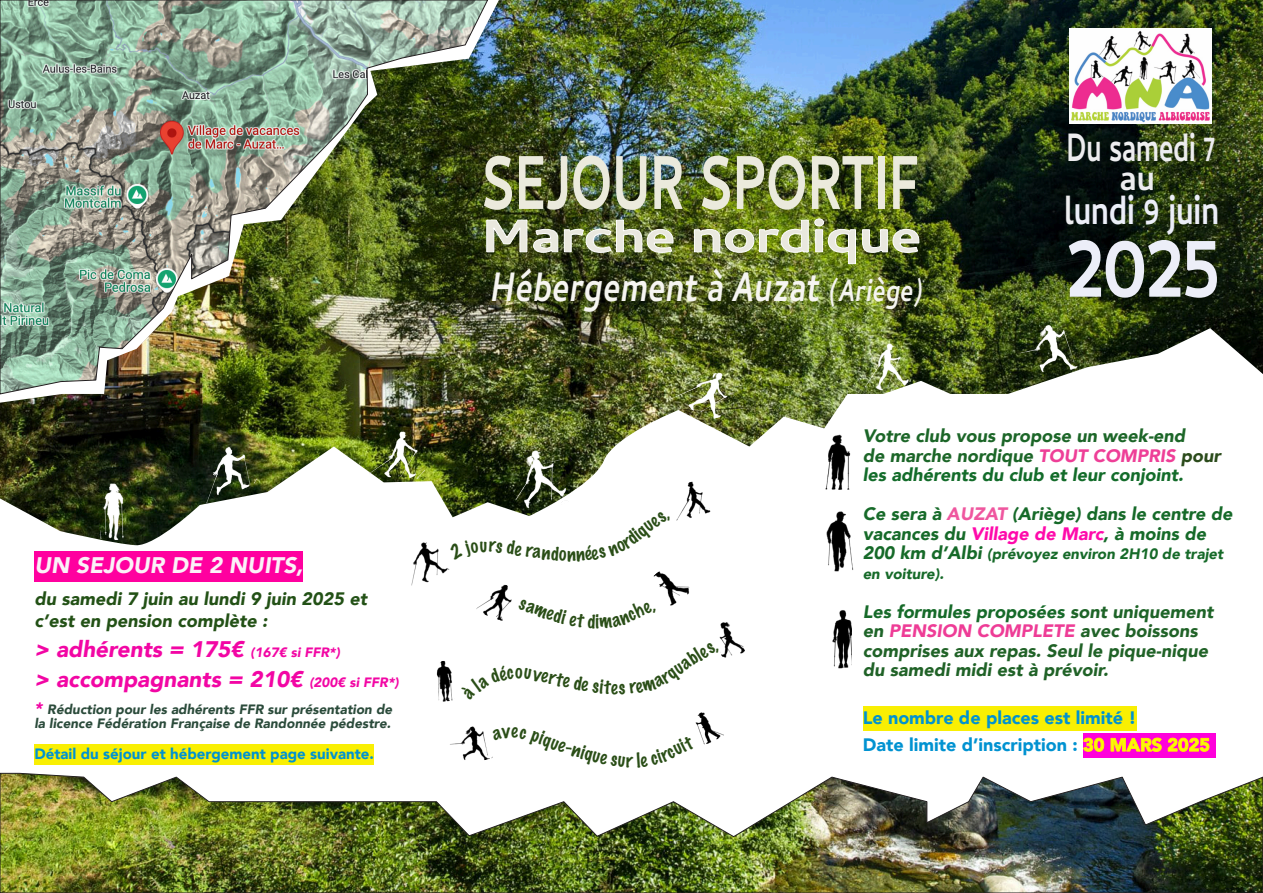
<style>
.page{position:relative;width:1263px;height:893px;background:#fff}
.page>*{position:absolute;margin:0;border:0;box-sizing:border-box;transform-origin:0 0}
.t1{font:700 119.4px "Cambay Devanagari";color:#eceef8;scale:.84 1}
.t2{font:700 96px "Cambay Devanagari";color:#ebeadc;scale:.7 1}
.t3{font:italic 700 51.9px "Cambay Devanagari";color:#f6f5f1;scale:.77 1}
.t4{font:700 51.6px "Cambay Devanagari";color:#eceef8;scale:.77 1}
.t5{font:700 49.95px "Cambay Devanagari";color:#ededef;scale:.69 1}
.t6{font:700 45px "Cambay Devanagari";color:#ededef;scale:.91 1}
.t7{font:italic 700 39px "Cambay Devanagari";color:#f6f5f1;scale:.77 1}
.t8{font:italic 900 22.5px "Avenir";color:#f206a4}
.t9{font:italic 900 22.5px "Avenir";color:#fbf1f8}
.t10{font:italic 900 18px "Avenir";color:#166a29}
.t11{font:italic 900 18px "Avenir";color:#1c6628}
.t12{font:900 18px "Avenir";color:#0092d1}
.t13{font:italic 900 18px "Avenir";color:#206227}
.t14{font:italic 900 18px "Avenir";color:#235116}
.t15{font:italic 900 18px "Avenir";color:#136c2a}
.t16{font:italic 900 18px "Avenir";color:#ee3c96}
.t17{font:100 18px "Marker Felt";color:#2a4e17}
.t18{font:italic 900 16.5px "Avenir";color:#f206a4}
.t19{font:900 15px "Avenir";color:#0092d1}
.t20{font:italic 900 15px "Avenir";color:#166a29}
.t21{font:italic 900 13.5px "Avenir";color:#2b4b3b}
.t22{font:italic 900 13.5px "Avenir";color:#f206a4}
.s1{color:#ededef}
.s2{color:#ee3f97}
.s3{color:#2b4b1b}
.s4{color:#ef579f}
.s5{color:#ff0aab}
.s6{color:#1e6428}
.s7{color:#206227}
.s8{color:#f9f907}
</style>
<div class="page">
<img style="left:0;top:0;width:1263px;height:546px">
<svg style="left:486px;top:220px;width:41px;height:32px"></svg>
<svg style="left:533px;top:229px;width:25px;height:24px"></svg>
<img style="left:564px;top:220px;width:109px;height:33px">
<img style="left:694px;top:219px;width:162px;height:45px">
<svg style="left:862px;top:229px;width:57px;height:24px"></svg>
<img style="left:0;top:773px;width:1263px;height:120px">
<img style="left:677px;top:481px;width:33px;height:40px">
<img style="left:437px;top:661px;width:16px;height:40px">
<img style="left:826px;top:434px;width:26px;height:59px">
<img style="left:827px;top:512px;width:27px;height:59px">
<img style="left:832px;top:610px;width:20px;height:59px">
<img style="left:1070px;top:29px;width:142px;height:95px">
<div style="left:863px;top:706px;width:273px;height:25px;background:#f9ef03"></div>
<div style="left:1083px;top:733px;width:132px;height:25px;background:#ff00db"></div>
<img style="left:514px;top:444px;width:55px;height:75px">
<div style="left:34px;top:551px;width:269px;height:31px;background:#ff009f"></div>
<div style="left:34px;top:744px;width:340px;height:21px;background:#f9ef03"></div>
<img style="left:206px;top:447px;width:51px;height:57px">
<img style="left:669px;top:373px;width:58px;height:49px">
<img style="left:370px;top:432px;width:55px;height:46px">
<img style="left:1019px;top:320px;width:62px;height:61px">
<img style="left:864px;top:343px;width:47px;height:48px">
<img style="left:100px;top:483px;width:27px;height:56px">
<img style="left:411px;top:542px;width:39px;height:44px">
<img style="left:476px;top:585px;width:36px;height:35px">
<img style="left:654px;top:572px;width:36px;height:33px">
<img style="left:450px;top:726px;width:43px;height:34px">
<img style="left:695px;top:713px;width:29px;height:32px">
<img style="left:719px;top:622px;width:26px;height:35px">
<svg style="left:448px;top:540px;width:118px;height:21px"></svg>
<svg style="left:577px;top:511px;width:94px;height:35px"></svg>
<svg style="left:654px;top:598px;width:3px;height:7px"></svg>
<svg style="left:492px;top:727px;width:1px;height:13px"></svg>
<p class="t9" style="left:34px;top:551px;width:270px">UN SEJOUR DE 2 NUITS,</p>
<p class="t14" style="left:34px;top:587px;width:334px">du samedi 7 juin au lundi 9 juin 2025 et</p>
<p class="t14" style="left:34px;top:609px;width:234px">c’est en pension complète :</p>
<p class="t8" style="left:34px;top:635px;width:211px">&gt; adhérents = 175€</p>
<p class="t22" style="left:251px;top:644px;width:91px">(167€ si FFR*)</p>
<p class="t8" style="left:34px;top:665px;width:270px">&gt; accompagnants = 210€</p>
<p class="t22" style="left:309px;top:674px;width:91px">(200€ si FFR*)</p>
<p class="t18" style="left:34px;top:698px;width:9px">*</p>
<p class="t21" style="left:47px;top:701px;width:346px">Réduction pour les adhérents FFR sur présentation de</p>
<p class="t21" style="left:34px;top:714px;width:358px">la licence Fédération Française de Randonnée pédestre.</p>
<p class="t19" style="left:34px;top:744px;width:341px">Détail du séjour et hébergement page suivante.</p>
<p class="t2" style="left:481px;top:132px;width:627px">SEJOUR SPORTIF</p>
<p class="t3" style="left:491px;top:263px;width:429px">Hébergement à Auzat</p>
<p class="t7" style="left:829px;top:272px;width:124px">(Ariège)</p>
<p class="t5" style="left:1066px;top:121px;width:217px">Du samedi 7</p>
<p class="t4" style="left:1064px;top:183px;width:203px"><span class="s1">l</span>undi 9 juin</p>
<p class="t6" style="left:1120px;top:154px;width:40px">au</p>
<p class="t1" style="left:1067px;top:201px;width:183px">2025</p>
<p class="t17" style="left:567px;top:546px;width:10px">n</p>
<p class="t17" style="left:596px;top:614px;width:5px">i</p>
<p class="t17" style="left:535px;top:727px;width:30px;rotate:20deg">piqu</p>
<p class="t11" style="left:863px;top:424px;width:324px">Votre club vous propose un week-end</p>
<p class="t11" style="left:863px;top:444px;width:360px">de marche nordique <span class="s2">TOUT COMPRIS</span> <span class="s3">pour</span></p>
<p class="t15" style="left:863px;top:463px;width:322px">les adhérents du club et leur conjoint.</p>
<p class="t10" style="left:863px;top:502px;width:371px">Ce sera à <span class="s4">AUZAT</span> (Ariège) dans le centre de</p>
<p class="t10" style="left:863px;top:522px;width:345px">vacances du <span class="s5">Village de Marc</span>, à moins de</p>
<p class="t10" style="left:863px;top:541px;width:120px">200 km d’Albi</p>
<p class="t20" style="left:987px;top:544px;width:238px">(prévoyez environ 2H10 de trajet</p>
<p class="t20" style="left:863px;top:564px;width:83px">en voiture).</p>
<p class="t10" style="left:863px;top:600px;width:352px">Les formules proposées <span class="s6">sont uniquement</span></p>
<p class="t16" style="left:863px;top:619px;width:336px"><span class="s6">en</span> PENSION COMPLETE <span class="s7">avec boissons</span></p>
<p class="t13" style="left:863px;top:639px;width:347px">comprises aux repas. Seul le pique-nique</p>
<p class="t13" style="left:863px;top:658px;width:247px">du samedi midi est à prévoir.</p>
<p class="t12" style="left:863px;top:706px;width:275px">Le nombre de places est limité !</p>
<p class="t12" style="left:863px;top:733px;width:349px">Date limite d’inscription : <span class="s8">30 MARS 2025</span></p>
</div>
